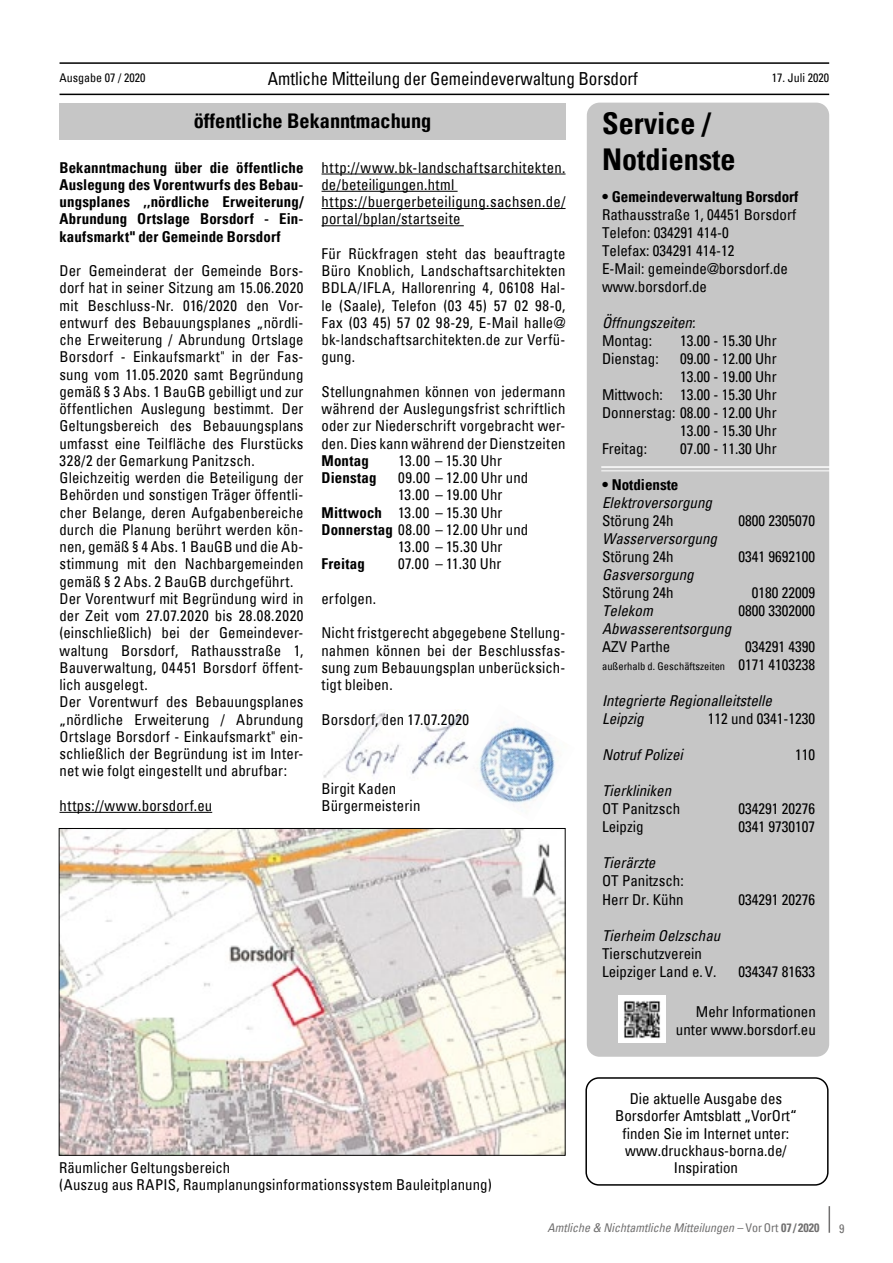
<style>
.page{position:relative;width:893px;height:1263px;background:#fff}
.page>*{position:absolute;margin:0;border:0;box-sizing:border-box;transform-origin:0 0}
.t1{font:700 condensed 30px/36px "Univers";color:#000}
.t2{font:700 condensed 20.25px "Univers";color:#000}
.t3{font:condensed 18px "Univers";letter-spacing:-.005em;color:#000;scale:.95 1}
.t4{font:condensed 15px/17.2px "Univers";letter-spacing:.005em;color:#000}
.t5{font:700 condensed 15px/17.2px "Univers";letter-spacing:.005em;color:#000;text-align:justify}
.t6{font:italic condensed 15px/18px "Univers";color:#000}
.t7{font:condensed 15px "Univers";letter-spacing:.025em;color:#000}
.t8{font:italic condensed 12px "Univers";color:#706f6f}
.t9{font:condensed 12px "Univers";color:#000}
.t10{font:condensed 12px "Univers";color:#706f6f}
.t11{font:condensed 10.5px "Univers";color:#000}
.s1{font-size:15px}
.s2{font-weight:700}
.s3{font-style:normal}
.s4{font-weight:700;font-style:normal}
</style>
<div class="page">
<hr style="left:60px;top:62px;width:769px;height:2px;background:#000">
<hr style="left:60px;top:94px;width:769px;height:1px;background:#000">
<svg style="left:829px;top:1206px;width:1px;height:27px"></svg>
<div style="left:587px;top:103px;width:242px;height:954px;background:#c6c6c6;border-radius:13px"></div>
<hr style="left:601px;top:466px;width:244px;height:2px;background:#fff">
<hr style="left:601px;top:471px;width:244px;height:1px;background:#fff">
<div style="left:618px;top:995px;width:48px;height:48px;background:#fff"></div>
<img style="left:623px;top:1001px;width:38px;height:37px">
<div style="left:60px;top:104px;width:506px;height:36px;background:#c6c6c6"></div>
<img style="left:61px;top:830px;width:503px;height:324px">
<img style="left:323px;top:712px;width:133px;height:66px">
<img style="left:456px;top:709px;width:102px;height:96px">
<hr style="left:60px;top:812px;width:152px;height:1px;background:#000">
<hr style="left:322px;top:174px;width:244px;height:1px;background:#000">
<hr style="left:322px;top:191px;width:136px;height:1px;background:#000">
<hr style="left:322px;top:208px;width:244px;height:1px;background:#000">
<hr style="left:322px;top:225px;width:142px;height:1px;background:#000">
<div style="left:585px;top:1077px;width:244px;height:109px;border:2px solid #000;border-radius:13px"></div>
<p class="t3" style="left:268px;top:67px;width:391px">Amtliche Mitteilung der Gemeindeverwaltung Borsdorf</p>
<p class="t9" style="left:60px;top:70px;width:87px">Ausgabe 07 / 2020</p>
<p class="t9" style="left:772px;top:70px;width:59px">17. Juli 2020</p>
<h1 class="t1" style="left:602px;top:105px;width:135px">Service /<br>Notdienste</h1>
<p class="t5" style="left:602px;top:188px;width:198px">• Gemeindeverwaltung Borsdorf</p>
<p class="t4" style="left:602px;top:206px;width:196px;line-height:18px">Rathausstraße 1, 04451 Borsdorf<br>Telefon: 034291 414-0<br>Telefax: 034291 414-12<br>E-Mail: gemeinde@borsdorf.de www.borsdorf.de</p>
<p class="t6" style="left:602px;top:314px;width:95px">Öffnungszeiten:</p>
<p class="t4" style="left:602px;top:332px;width:51px">Montag:</p>
<p class="t4" style="left:680px;top:332px;width:98px">13.00 - 15.30 Uhr</p>
<p class="t4" style="left:602px;top:350px;width:58px">Dienstag:</p>
<p class="t4" style="left:680px;top:350px;width:98px">09.00 - 12.00 Uhr</p>
<p class="t4" style="left:680px;top:368px;width:98px">13.00 - 19.00 Uhr</p>
<p class="t4" style="left:602px;top:386px;width:176px">Mittwoch: 13.00 - 15.30 Uhr</p>
<p class="t4" style="left:602px;top:404px;width:176px">Donnerstag: 08.00 - 12.00 Uhr</p>
<p class="t4" style="left:680px;top:422px;width:98px">13.00 - 15.30 Uhr</p>
<p class="t4" style="left:602px;top:440px;width:46px">Freitag:</p>
<p class="t4" style="left:680px;top:440px;width:98px">07.00 - 11.30 Uhr</p>
<p class="t5" style="left:602px;top:476px;width:78px">• Notdienste</p>
<p class="t6" style="left:602px;top:494px;width:111px">Elektroversorgung</p>
<p class="t4" style="left:602px;top:512px;width:73px">Störung 24h</p>
<p class="t4" style="left:739px;top:512px;width:78px">0800 2305070</p>
<p class="t6" style="left:602px;top:530px;width:116px">Wasserversorgung</p>
<p class="t4" style="left:602px;top:548px;width:73px">Störung 24h</p>
<p class="t4" style="left:739px;top:548px;width:78px">0341 9692100</p>
<p class="t6" style="left:602px;top:566px;width:93px">Gasversorgung</p>
<p class="t4" style="left:602px;top:584px;width:73px">Störung 24h</p>
<p class="t4" style="left:752px;top:584px;width:65px">0180 22009</p>
<p class="t6" style="left:602px;top:602px;width:52px">Telekom</p>
<p class="t4" style="left:739px;top:602px;width:78px">0800 3302000</p>
<p class="t6" style="left:602px;top:620px;width:131px">Abwasserentsorgung</p>
<p class="t4" style="left:602px;top:638px;width:70px">AZV Parthe</p>
<p class="t4" style="left:745px;top:638px;width:71px">034291 4390</p>
<p class="t11" style="left:602px;top:660px;width:215px">außerhalb d. Geschäftszeiten <span class="s1">0171 4103238</span></p>
<p class="t6" style="left:602px;top:692px;width:171px">Integrierte Regionalleitstelle<br>Leipzig</p>
<h2 class="t2" style="left:194px;top:109px;width:239px">öffentliche Bekanntmachung</h2>
<p class="t4" style="left:322px;top:158px;width:246px">http://www.bk-landschaftsarchitekten. de/beteiligungen.html https://buergerbeteiligung.sachsen.de/ portal/bplan/startseite</p>
<p class="t4" style="left:322px;top:244px;width:246px;text-align:justify">Für Rückfragen steht das beauftragte Büro Knoblich, Landschaftsarchitekten BDLA/IFLA, Hallorenring 4, 06108 Hal&shy;le (Saale), Telefon (03 45) 57 02 98-0, Fax (03 45) 57 02 98-29, E-Mail halle@ bk-landschaftsarchitekten.de zur Verfü&shy;gung.</p>
<p class="t4" style="left:322px;top:382px;width:246px;text-align:justify">Stellungnahmen können von jedermann während der Auslegungsfrist schriftlich oder zur Niederschrift vorgebracht wer&shy;den. Dies kann während der Dienstzeiten</p>
<p class="t5" style="left:322px;top:452px;width:49px">Montag</p>
<p class="t4" style="left:399px;top:451px;width:105px">13.00 – 15.30 Uhr</p>
<p class="t5" style="left:322px;top:469px;width:56px">Dienstag</p>
<p class="t4" style="left:398px;top:469px;width:132px">09.00 – 12.00 Uhr und</p>
<p class="t4" style="left:398px;top:486px;width:106px">13.00 – 19.00 Uhr</p>
<p class="t4" style="left:322px;top:503px;width:182px"><span class="s2">Mittwoch</span> 13.00 – 15.30 Uhr</p>
<p class="t4" style="left:322px;top:520px;width:208px"><span class="s2">Donnerstag</span> 08.00 – 12.00 Uhr und</p>
<p class="t4" style="left:398px;top:538px;width:106px">13.00 – 15.30 Uhr</p>
<p class="t5" style="left:321px;top:555px;width:45px">Freitag</p>
<p class="t7" style="left:398px;top:554px;width:105px">07.00 – 11.30 Uhr</p>
<p class="t4" style="left:321px;top:589px;width:56px">erfolgen.</p>
<p class="t4" style="left:321px;top:624px;width:246px;text-align:justify">Nicht fristgerecht abgegebene Stellung&shy;nahmen können bei der Beschlussfas&shy;sung zum Bebauungsplan unberücksich&shy;tigt bleiben.</p>
<p class="t4" style="left:322px;top:710px;width:149px">Borsdorf, den 17.07.2020</p>
<p class="t5" style="left:60px;top:158px;width:246px">Bekanntmachung über die öffentliche Auslegung des Vorentwurfs des Bebau&shy;ungsplanes ,,nördliche Erweiterung/ Abrundung Ortslage Borsdorf - Ein&shy;kaufsmarkt" der Gemeinde Borsdorf</p>
<p class="t4" style="left:60px;top:262px;width:246px">Der Gemeinderat der Gemeinde Bors&shy;dorf hat in seiner Sitzung am 15.06.2020 mit Beschluss-Nr. 016/2020 den Vor&shy;entwurf des Bebauungsplanes „nördli&shy;che Erweiterung / Abrundung Ortslage Borsdorf - Einkaufsmarkt" in der Fas&shy;sung vom 11.05.2020 samt Begründung gemäß § 3 Abs. 1 BauGB gebilligt und zur öffentlichen Auslegung bestimmt. Der Geltungsbereich des Bebauungsplans umfasst eine Teilfläche des Flurstücks 328/2 der Gemarkung Panitzsch.<br>Gleichzeitig werden die Beteiligung der Behörden und sonstigen Träger öffentli&shy;cher Belange, deren Aufgabenbereiche durch die Planung berührt werden kön&shy;nen, gemäß § 4 Abs. 1 BauGB und die Ab&shy;stimmung mit den Nachbargemeinden gemäß § 2 Abs. 2 BauGB durchgeführt.<br>Der Vorentwurf mit Begründung wird in der Zeit vom 27.07.2020 bis 28.08.2020 (einschließlich) bei der Gemeindever&shy;waltung Borsdorf, Rathausstraße 1, Bauverwaltung, 04451 Borsdorf öffent&shy;lich ausgelegt.<br>Der Vorentwurf des Bebauungsplanes „nördliche Erweiterung / Abrundung Ortslage Borsdorf - Einkaufsmarkt" ein&shy;schließlich der Begründung ist im Inter&shy;net wie folgt eingestellt und abrufbar:</p>
<p class="t4" style="left:60px;top:796px;width:154px">https://www.borsdorf.eu</p>
<p class="t4" style="left:708px;top:710px;width:109px">112 und 0341-1230</p>
<p class="t6" style="left:602px;top:746px;width:82px">Notruf Polizei</p>
<p class="t4" style="left:795px;top:746px;width:21px">110</p>
<p class="t6" style="left:602px;top:782px;width:71px">Tierkliniken</p>
<p class="t4" style="left:602px;top:800px;width:80px">OT Panitzsch</p>
<p class="t4" style="left:739px;top:800px;width:78px">034291 20276</p>
<p class="t4" style="left:602px;top:818px;width:43px">Leipzig</p>
<p class="t4" style="left:739px;top:818px;width:78px">0341 9730107</p>
<p class="t6" style="left:602px;top:854px;width:55px">Tierärzte</p>
<p class="t4" style="left:602px;top:872px;width:83px;line-height:18px">OT Panitzsch:<br>Herr Dr. Kühn</p>
<p class="t4" style="left:322px;top:779px;width:100px">Birgit Kaden<br>Bürgermeisterin</p>
<p class="t4" style="left:739px;top:890px;width:78px">034291 20276</p>
<p class="t6" style="left:602px;top:926px;width:120px">Tierheim Oelzschau</p>
<p class="t4" style="left:602px;top:944px;width:116px;line-height:18px">Tierschutzverein<br>Leipziger Land e.V.</p>
<p class="t4" style="left:739px;top:962px;width:78px">034347 81633</p>
<p class="t4" style="left:676px;top:1002px;width:141px;line-height:18px;text-align:right">Mehr Informationen unter www.borsdorf.eu</p>
<p class="t4" style="left:59px;top:1159px;width:434px">Räumlicher Geltungsbereich<br>(Auszug aus RAPIS, Raumplanungsinformationssystem Bauleitplanung)</p>
<p class="t4" style="left:615px;top:1090px;width:183px;text-align:center">Die aktuelle Ausgabe des<br>Borsdorfer Amtsblatt „VorOrt“ finden Sie im Internet unter: www.druckhaus-borna.de/<br>Inspiration</p>
<p class="t8" style="left:548px;top:1220px;width:273px">Amtliche &amp; Nichtamtliche Mitteilungen – <span class="s3">VorOrt</span> <span class="s4">07 / 2020</span></p>
<p class="t10" style="left:839px;top:1221px;width:7px">9</p>
</div>
